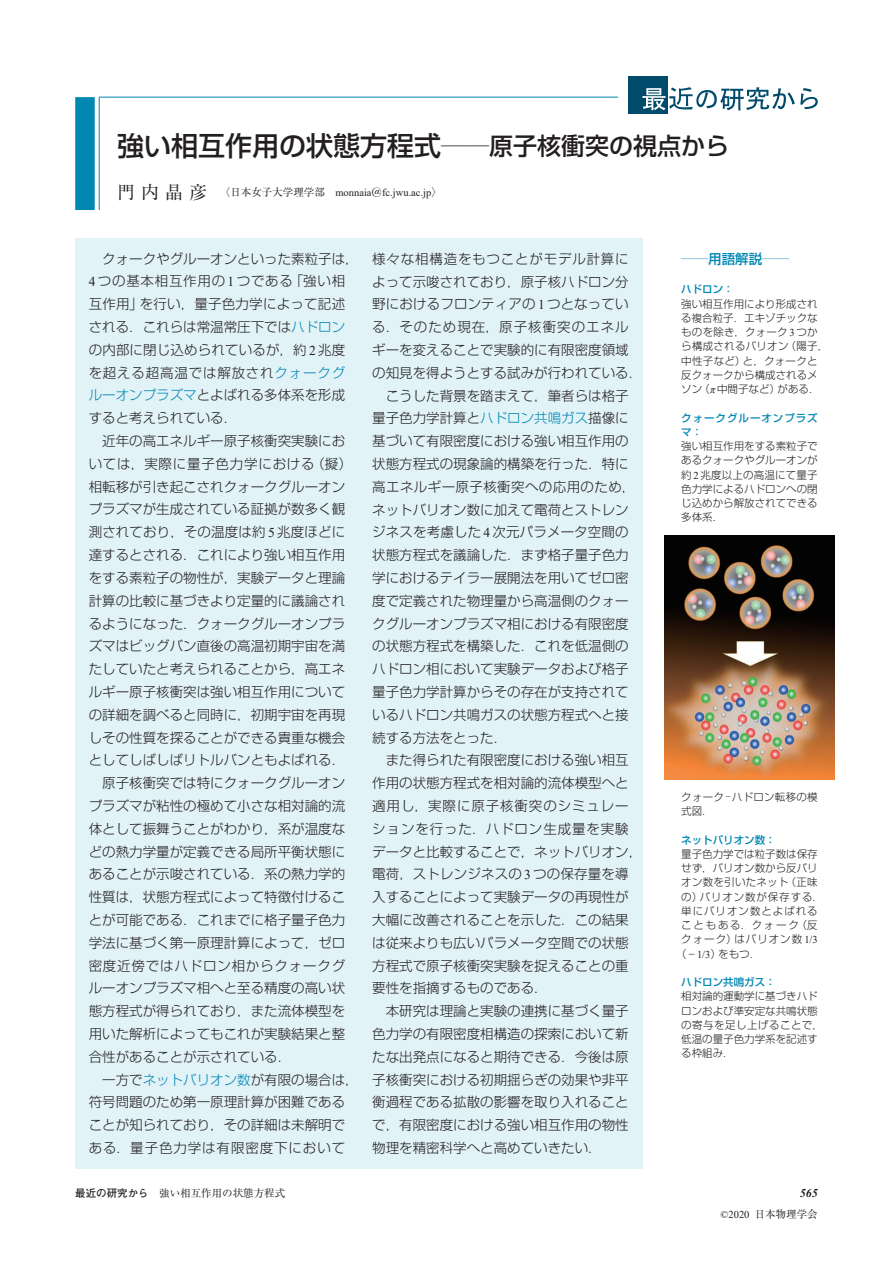
<style>
.page{position:relative;width:893px;height:1263px;background:#fff}
.page>*{position:absolute;margin:0;border:0;box-sizing:border-box;transform-origin:0 0}
.t1{font:500 27px "Shin Go Pr 6";color:#231f20}
.t2{font:300 13.5px/22.8px "Shin Go Pr 6";color:#231f20}
.t3{font:300 13.5px "Shin Go Pr 6";letter-spacing:.065em;color:#231f20}
.t4{font:300 13.5px "Shin Go Pr 6";letter-spacing:.06em;color:#231f20}
.t5{font:300 13.5px "Shin Go Pr 6";letter-spacing:.055em;color:#231f20}
.t6{font:300 13.5px "Shin Go Pr 6";letter-spacing:.03em;color:#231f20}
.t7{font:300 13.5px "Shin Go Pr 6";letter-spacing:.075em;color:#231f20}
.t8{font:300 13.5px "Koz Min Pro";color:#0087b2}
.t9{font:italic 700 12px "Times New Roman";color:#231f20}
.t10{font:300 10.5px/14.2px "Shin Go Pr 6";color:#231f20}
.t11{font:10.5px "Times New Roman";color:#231f20}
.t12{font:10.5px "Ryumin Pr 6";color:#231f20}
.t13{font:300 10.5px/14.2px "Shin Go Pr 6";letter-spacing:.025em;color:#231f20}
.t14{font:500 10.5px "Shin Go Pr 6";color:#0087b2}
.t15{font:500 10.5px/14.2px "Shin Go Pr 6";letter-spacing:.09em;color:#0087b2}
.t16{font:300 10.5px "Shin Go Pr 6";letter-spacing:.095em;color:#231f20}
.t17{font:300 10.5px "Shin Go Pr 6";letter-spacing:.08em;color:#231f20}
.t18{font:300 10.5px "Shin Go Pr 6";letter-spacing:.09em;color:#231f20}
.t19{font:300 10.5px "Shin Go Pr 6";letter-spacing:.165em;color:#231f20}
.s1{font-family:"Koz Min Pro";font-weight:300;font-size:24px}
.s2{font-size:24px}
.s3{font-family:"Ryumin Pr 6";font-size:18px}
.s4{font-family:"Ryumin Pr 6"}
.s5{font-family:"Times New Roman";font-weight:400}
.s6{color:#0087b2}
.s7{font-family:"Shin Go Pr 6";font-weight:500}
.s8{font-family:"Times New Roman";font-weight:400;font-style:italic}
.s9{font-family:"Koz Min Pro"}
.s10{font-family:"Ryumin Pr 6";font-weight:400}
.s11{font-family:"Futo Go B101 Pr 6";font-weight:700}
.s12{font-family:"Times New Roman"}
</style>
<div class="page">
<hr style="left:99px;top:97px;width:519px;height:1px;background:#0087b2">
<svg style="left:75px;top:97px;width:25px;height:113px;background:#2d9cbf"></svg>
<div style="left:628px;top:76px;width:40px;height:37px;background:#004b6c"></div>
<svg style="left:642px;top:87px;width:176px;height:24px"></svg>
<div style="left:75px;top:238px;width:567px;height:931px;background:#e2f3f8"></div>
<img style="left:664px;top:535px;width:170px;height:244px">
<h1 class="t1" style="left:117px;top:123px;width:613px">強い相互作用の状態方程式<span class="s1">――</span><span class="s2">原子核衝突の視点から</span></h1>
<p class="t11" style="left:117px;top:185px;width:326px"><span class="s3">門内晶彦　</span><span class="s4">〈日本女子大学理学部　</span>monnaia<span class="s4">＠</span>fc.jwu.ac.jp<span class="s4">〉</span></p>
<p class="t2" style="left:89px;top:246px;width:272px;text-indent:14px">クォークやグルーオンといった素粒子は，<br><span class="s5">4</span> つの基本相互作用の <span class="s5">1</span> つである「強い相互作用」を行い，量子色力学によって記述される．これらは常温常圧下では<span class="s6">ハドロン</span>の内部に閉じ込められているが，約 <span class="s5">2</span> 兆度を超える超高温では解放され<span class="s6">クォークグルーオンプラズマ</span>とよばれる多体系を形成すると考えられている．</p>
<p class="t2" style="left:102px;top:428px;width:245px">近年の高エネルギー原子核衝突実験にお</p>
<p class="t5" style="left:89px;top:453px;width:265px">いては，実際に量子色力学における（擬）</p>
<p class="t2" style="left:89px;top:474px;width:258px">相転移が引き起こされクォークグルーオン</p>
<p class="t2" style="left:89px;top:497px;width:258px">プラズマが生成されている証拠が数多く観</p>
<p class="t2" style="left:89px;top:520px;width:258px">測されており，その温度は約 <span class="s5">5</span> 兆度ほどに</p>
<p class="t2" style="left:89px;top:542px;width:258px">達するとされる．これにより強い相互作用</p>
<p class="t2" style="left:89px;top:565px;width:258px">をする素粒子の物性が，実験データと理論</p>
<p class="t2" style="left:89px;top:588px;width:258px">計算の比較に基づきより定量的に議論され</p>
<p class="t2" style="left:89px;top:611px;width:258px">るようになった．クォークグルーオンプラ</p>
<p class="t2" style="left:89px;top:634px;width:258px">ズマはビッグバン直後の高温初期宇宙を満</p>
<p class="t2" style="left:89px;top:656px;width:258px">たしていたと考えられることから，高エネ</p>
<p class="t2" style="left:89px;top:679px;width:258px">ルギー原子核衝突は強い相互作用について</p>
<p class="t2" style="left:89px;top:702px;width:258px">の詳細を調べると同時に，初期宇宙を再現</p>
<p class="t2" style="left:89px;top:725px;width:258px">しその性質を探ることができる貴重な機会</p>
<p class="t2" style="left:89px;top:748px;width:258px">としてしばしばリトルバンともよばれる．</p>
<p class="t2" style="left:102px;top:770px;width:245px">原子核衝突では特にクォークグルーオン</p>
<p class="t2" style="left:89px;top:793px;width:258px">プラズマが粘性の極めて小さな相対論的流</p>
<p class="t2" style="left:89px;top:816px;width:258px">体として振舞うことがわかり，系が温度な</p>
<p class="t2" style="left:89px;top:839px;width:258px">どの熱力学量が定義できる局所平衡状態に</p>
<p class="t2" style="left:89px;top:862px;width:258px">あることが示唆されている．系の熱力学的</p>
<p class="t2" style="left:89px;top:884px;width:258px">性質は，状態方程式によって特徴付けるこ</p>
<p class="t2" style="left:89px;top:907px;width:258px">とが可能である．これまでに格子量子色力</p>
<p class="t2" style="left:89px;top:930px;width:258px">学法に基づく第一原理計算によって，ゼロ</p>
<p class="t4" style="left:89px;top:954px;width:258px">密度近傍ではハドロン相からクォークグ</p>
<p class="t2" style="left:89px;top:976px;width:258px">ルーオンプラズマ相へと至る精度の高い状</p>
<p class="t2" style="left:89px;top:998px;width:258px">態方程式が得られており，また流体模型を</p>
<p class="t2" style="left:89px;top:1021px;width:258px">用いた解析によってもこれが実験結果と整</p>
<p class="t2" style="left:89px;top:1044px;width:204px">合性があることが示されている．</p>
<p class="t2" style="left:102px;top:1067px;width:258px">一方で<span class="s6">ネットバリオン数</span>が有限の場合は，</p>
<p class="t2" style="left:89px;top:1090px;width:258px">符号問題のため第一原理計算が困難である</p>
<p class="t2" style="left:89px;top:1112px;width:258px">ことが知られており，その詳細は未解明で</p>
<p class="t3" style="left:89px;top:1137px;width:258px">ある．量子色力学は有限密度下において</p>
<p class="t4" style="left:372px;top:247px;width:258px">様々な相構造をもつことがモデル計算に</p>
<p class="t2" style="left:372px;top:269px;width:258px">よって示唆されており，原子核ハドロン分</p>
<p class="t2" style="left:372px;top:292px;width:258px">野におけるフロンティアの <span class="s5">1</span> つとなってい</p>
<p class="t7" style="left:372px;top:316px;width:258px">る．そのため現在，原子核衝突のエネル</p>
<p class="t2" style="left:372px;top:337px;width:258px">ギーを変えることで実験的に有限密度領域</p>
<p class="t2" style="left:372px;top:360px;width:271px">の知見を得ようとする試みが行われている．</p>
<p class="t2" style="left:386px;top:383px;width:244px">こうした背景を踏まえて，筆者らは格子</p>
<p class="t2" style="left:372px;top:406px;width:258px">量子色力学計算と<span class="s6">ハドロン共鳴ガス</span>描像に</p>
<p class="t2" style="left:372px;top:428px;width:258px">基づいて有限密度における強い相互作用の</p>
<p class="t2" style="left:372px;top:451px;width:258px">状態方程式の現象論的構築を行った．特に</p>
<p class="t6" style="left:372px;top:475px;width:265px">高エネルギー原子核衝突への応用のため，</p>
<p class="t2" style="left:372px;top:497px;width:258px">ネットバリオン数に加えて電荷とストレン</p>
<p class="t2" style="left:372px;top:520px;width:258px">ジネスを考慮した <span class="s5">4</span> 次元パラメータ空間の</p>
<p class="t2" style="left:372px;top:542px;width:258px">状態方程式を議論した．まず格子量子色力</p>
<p class="t2" style="left:372px;top:565px;width:258px">学におけるテイラー展開法を用いてゼロ密</p>
<p class="t2" style="left:372px;top:588px;width:258px">度で定義された物理量から高温側のクォー</p>
<p class="t2" style="left:372px;top:611px;width:258px">クグルーオンプラズマ相における有限密度</p>
<p class="t2" style="left:372px;top:634px;width:258px">の状態方程式を構築した．これを低温側の</p>
<p class="t2" style="left:372px;top:656px;width:258px">ハドロン相において実験データおよび格子</p>
<p class="t2" style="left:372px;top:679px;width:258px">量子色力学計算からその存在が支持されて</p>
<p class="t2" style="left:372px;top:702px;width:258px">いるハドロン共鳴ガスの状態方程式へと接</p>
<p class="t2" style="left:372px;top:725px;width:136px">続する方法をとった．</p>
<p class="t2" style="left:386px;top:748px;width:244px">また得られた有限密度における強い相互</p>
<p class="t2" style="left:372px;top:770px;width:258px">作用の状態方程式を相対論的流体模型へと</p>
<p class="t3" style="left:372px;top:795px;width:258px">適用し，実際に原子核衝突のシミュレー</p>
<p class="t3" style="left:372px;top:817px;width:258px">ションを行った．ハドロン生成量を実験</p>
<p class="t2" style="left:372px;top:839px;width:271px">データと比較することで，ネットバリオン，</p>
<p class="t2" style="left:372px;top:862px;width:258px">電荷，ストレンジネスの <span class="s5">3</span> つの保存量を導</p>
<p class="t2" style="left:372px;top:884px;width:258px">入することによって実験データの再現性が</p>
<p class="t2" style="left:372px;top:907px;width:258px">大幅に改善されることを示した．この結果</p>
<p class="t2" style="left:372px;top:930px;width:258px">は従来よりも広いパラメータ空間での状態</p>
<p class="t2" style="left:372px;top:953px;width:258px">方程式で原子核衝突実験を捉えることの重</p>
<p class="t2" style="left:372px;top:976px;width:177px">要性を指摘するものである．</p>
<p class="t2" style="left:386px;top:998px;width:244px">本研究は理論と実験の連携に基づく量子</p>
<p class="t2" style="left:372px;top:1021px;width:258px">色力学の有限密度相構造の探索において新</p>
<p class="t2" style="left:372px;top:1044px;width:258px">たな出発点になると期待できる．今後は原</p>
<p class="t2" style="left:372px;top:1067px;width:258px">子核衝突における初期揺らぎの効果や非平</p>
<p class="t2" style="left:372px;top:1090px;width:258px">衡過程である拡散の影響を取り入れること</p>
<p class="t2" style="left:372px;top:1112px;width:258px">で，有限密度における強い相互作用の物性</p>
<p class="t2" style="left:372px;top:1135px;width:231px">物理を精密科学へと高めていきたい．</p>
<p class="t8" style="left:681px;top:249px;width:109px">――<span class="s7">用語解説</span>――</p>
<p class="t14" style="left:681px;top:281px;width:54px">ハドロン：</p>
<p class="t10" style="left:681px;top:295px;width:148px">強い相互作用により形成される複合粒子．エキゾチックなものを除き，クォーク <span class="s5">3</span> つから構成されるバリオン（陽子，中性子など）と，クォークと反クォークから構成されるメソン（<span class="s8">π</span> 中間子など）がある．</p>
<p class="t15" style="left:681px;top:410px;width:138px">クォークグルーオンプラズマ：</p>
<p class="t10" style="left:681px;top:438px;width:138px;text-align:justify">強い相互作用をする素粒子であるクォークやグルーオンが約 <span class="s5">2</span> 兆度以上の高温にて量子色力学によるハドロンへの閉じ込めから解放されてできる多体系．</p>
<p class="t13" style="left:681px;top:789px;width:138px">クォーク<span class="s9">‒</span>ハドロン転移の模式図．</p>
<p class="t14" style="left:681px;top:831px;width:96px">ネットバリオン数：</p>
<p class="t10" style="left:681px;top:846px;width:138px">量子色力学では粒子数は保存</p>
<p class="t10" style="left:681px;top:860px;width:138px">せず，バリオン数から反バリ</p>
<p class="t13" style="left:681px;top:874px;width:138px">オン数を引いたネット（正味</p>
<p class="t17" style="left:681px;top:888px;width:143px">の）バリオン数が保存する．</p>
<p class="t18" style="left:681px;top:902px;width:138px">単にバリオン数とよばれる</p>
<p class="t19" style="left:681px;top:916px;width:138px">こともある．クォーク（反</p>
<p class="t16" style="left:681px;top:931px;width:138px">クォーク）はバリオン数<span class="s5">1/3</span></p>
<p class="t10" style="left:676px;top:945px;width:86px">（<span class="s10">－</span><span class="s5">1/3</span>）をもつ．</p>
<p class="t14" style="left:681px;top:973px;width:96px">ハドロン共鳴ガス：</p>
<p class="t10" style="left:681px;top:988px;width:143px">相対論的運動学に基づきハドロンおよび準安定な共鳴状態の寄与を足し上げることで，低温の量子色力学系を記述する枠組み．</p>
<p class="t12" style="left:75px;top:1184px;width:212px"><span class="s11">最近の研究から</span>　強い相互作用の状態方程式</p>
<p class="t9" style="left:800px;top:1185px;width:19px">565</p>
<p class="t12" style="left:720px;top:1206px;width:99px"><span class="s12">©2020</span> 日本物理学会</p>
</div>
